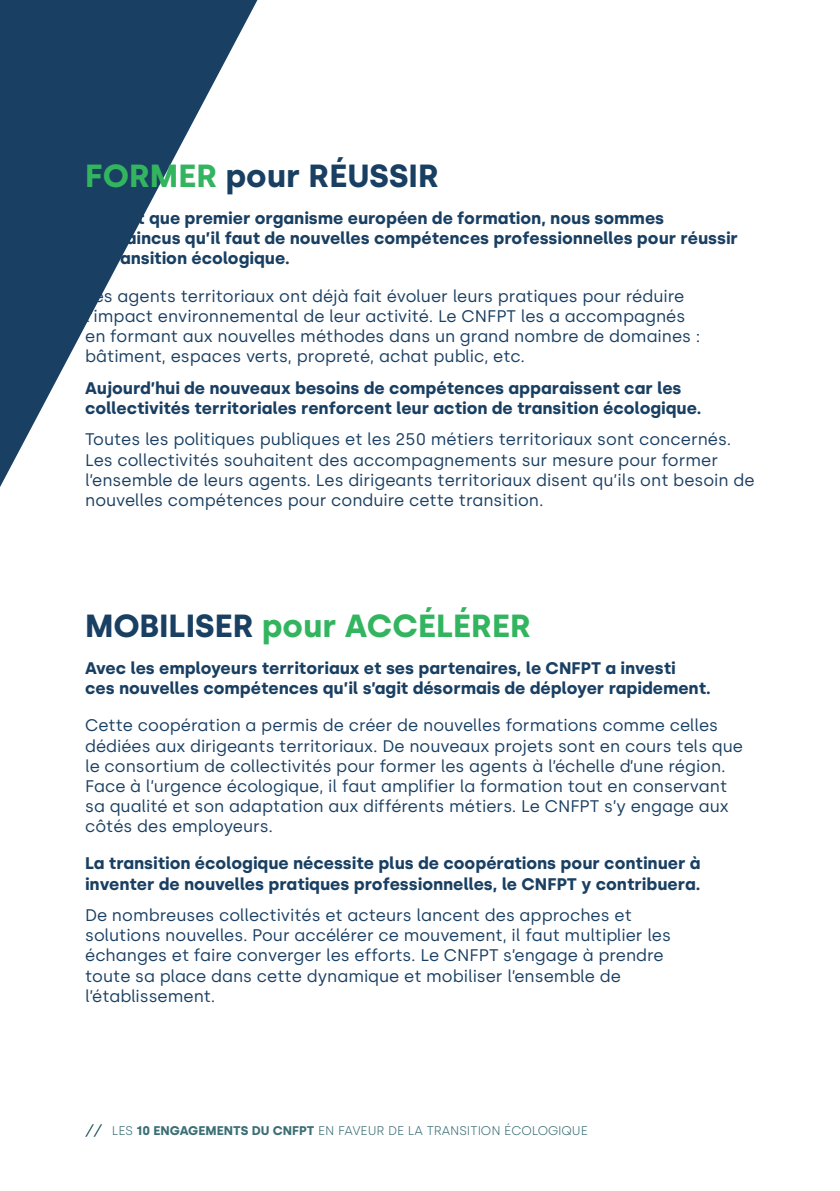
<style>
.page{position:relative;width:840px;height:1191px;background:#fff}
.page>*{position:absolute;margin:0;border:0;box-sizing:border-box;transform-origin:0 0}
.Texte_courant{font:700 32px "Silka";color:#33b560}
.T2{font:700 32px "Silka";color:#193f62}
.Texte_courant-2{font:16.8px/20.2px "Silka";color:#193f62}
.Courant_Gras{font:700 16.8px/20.2px "Silka";color:#193f62}
.T2-2{font:700 16.8px/20.2px "Silka";color:#193f62}
.Texte_courant-3{font:700 16.8px/20.2px "Silka";color:#193f62}
.t1{font:300 12.6px "Silka";color:#3b6e75}
.s1{color:#33b560}
.s2{color:#193f62}
.s3{font-weight:700}
</style>
<div class="page">
<svg style="left:0;top:0;width:258px;height:1137px"></svg>
<p class="T2" style="left:85px;top:157px;width:355px"><span class="s1">FORMER</span> pour RÉUSSIR</p>
<p class="T2-2" style="left:85px;top:208px;width:654px">En tant que premier organisme européen de formation, nous sommes convaincus qu’il faut de nouvelles compétences professionnelles pour réussir la transition écologique.</p>
<p class="Texte_courant-2" style="left:85px;top:286px;width:616px">Les agents territoriaux ont déjà fait évoluer leurs pratiques pour réduire l’impact environnemental de leur activité. Le CNFPT les a accompagnés en formant aux nouvelles méthodes dans un grand nombre de domaines : bâtiment, espaces verts, propreté, achat public, etc.</p>
<p class="Courant_Gras" style="left:85px;top:378px;width:617px">Aujourd’hui de nouveaux besoins de compétences apparaissent car les collectivités territoriales renforcent leur action de transition écologique.</p>
<p class="Texte_courant-2" style="left:85px;top:429px;width:670px">Toutes les politiques publiques et les 250 métiers territoriaux sont concernés.<br>Les collectivités souhaitent des accompagnements sur mesure pour former l’ensemble de leurs agents. Les dirigeants territoriaux disent qu’ils ont besoin de nouvelles compétences pour conduire cette transition.</p>
<p class="Texte_courant" style="left:85px;top:606px;width:447px"><span class="s2">MOBILISER</span> pour ACCÉLÉRER</p>
<p class="Texte_courant-3" style="left:85px;top:658px;width:626px">Avec les employeurs territoriaux et ses partenaires, le CNFPT a investi<br>ces nouvelles compétences qu’il s’agit désormais de déployer rapidement.</p>
<p class="Texte_courant-2" style="left:85px;top:715px;width:659px">Cette coopération a permis de créer de nouvelles formations comme celles dédiées aux dirigeants territoriaux. De nouveaux projets sont en cours tels que le consortium de collectivités pour former les agents à l’échelle d’une région.<br>Face à l’urgence écologique, il faut amplifier la formation tout en conservant sa qualité et son adaptation aux différents métiers. Le CNFPT s’y engage aux côtés des employeurs.</p>
<p class="Courant_Gras" style="left:85px;top:853px;width:616px">La transition écologique nécessite plus de coopérations pour continuer à inventer de nouvelles pratiques professionnelles, le CNFPT y contribuera.</p>
<p class="Texte_courant-2" style="left:85px;top:905px;width:587px">De nombreuses collectivités et acteurs lancent des approches et solutions nouvelles. Pour accélérer ce mouvement, il faut multiplier les échanges et faire converger les efforts. Le CNFPT s’engage à prendre toute sa place dans cette dynamique et mobiliser l’ensemble de l’établissement.</p>
<p class="t1" style="left:112px;top:1123px;width:477px">LES <span class="s3">10 ENGAGEMENTS DU CNFPT</span> EN FAVEUR DE LA TRANSITION ÉCOLOGIQUE</p>
</div>
